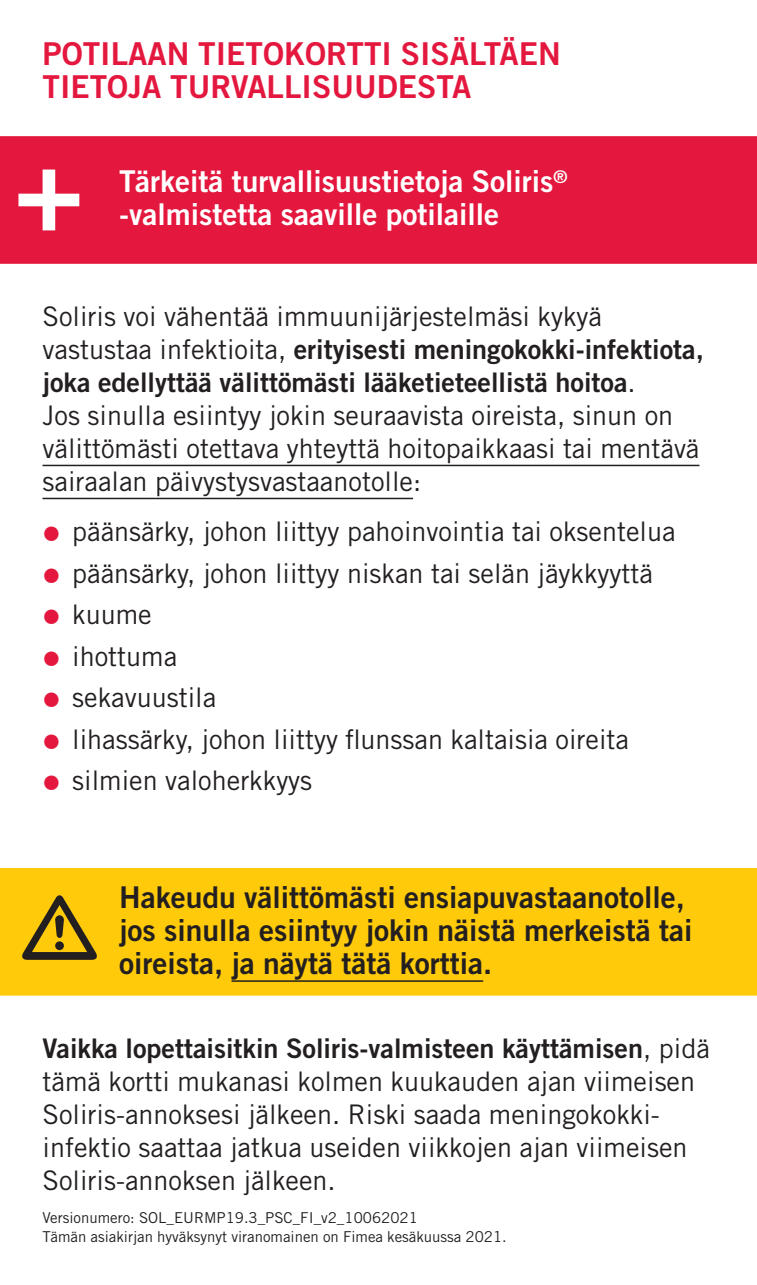
<style>
.page{position:relative;width:757px;height:1285px;background:#fff}
.page>*{position:absolute;margin:0;border:0;box-sizing:border-box;transform-origin:0 0}
.Rubrik{font:31.5px/33px "Trade Gothic LT Std Bd 2";color:#e4183e}
.Fet_stor_text{font:30px/33px "Trade Gothic LT Std Bd 2";color:#231f20}
.Vit_fet_stor_text{font:30px/33px "Trade Gothic LT Std Bd 2";color:#fff}
.Text__spr_k{font:27px/33px "Trade Gothic LT Std";color:#231f20}
.Copyrighttext{font:15px "Trade Gothic LT Std";color:#231f20}
.s1{font-family:"Trade Gothic LT Std Bd 2"}
.s2{color:#e4183e}
</style>
<div class="page">
<hr style="left:43px;top:464px;width:656px;height:2px;background:#231f20">
<hr style="left:43px;top:497px;width:370px;height:2px;background:#231f20">
<div style="left:0;top:136px;width:757px;height:128px;background:#e4183e"></div>
<svg style="left:18px;top:169px;width:61px;height:61px"></svg>
<div style="left:0;top:868px;width:757px;height:127px;background:#feca0a"></div>
<svg style="left:22px;top:895px;width:75px;height:64px;background:#b59111"></svg>
<hr style="left:232px;top:980px;width:251px;height:1px;background:#231f20">
<p class="Rubrik" style="left:43px;top:37px;width:520px">POTILAAN TIETOKORTTI SISÄLTÄEN<br>TIETOJA TURVALLISUUDESTA</p>
<p class="Vit_fet_stor_text" style="left:119px;top:164px;width:450px">Tärkeitä turvallisuustietoja Soliris<sup>® </sup>-valmistetta saaville potilaille</p>
<p class="Text__spr_k" style="left:43px;top:299px;width:561px">Soliris voi vähentää immuunijärjestelmäsi kykyä</p>
<p class="Text__spr_k" style="left:43px;top:332px;width:663px">vastustaa infektioita, <span class="s1">erityisesti meningokokki-infektiota, joka edellyttää välittömästi lääketieteellistä hoitoa</span>.<br>Jos sinulla esiintyy jokin seuraavista oireista, sinun on välittömästi otettava yhteyttä hoitopaikkaasi tai mentävä sairaalan päivystysvastaanotolle:</p>
<p class="Text__spr_k" style="left:43px;top:514px;width:635px"><span class="s2">●</span> päänsärky, johon liittyy pahoinvointia tai oksentelua</p>
<p class="Text__spr_k" style="left:43px;top:556px;width:612px"><span class="s2">●</span> päänsärky, johon liittyy niskan tai selän jäykkyyttä</p>
<p class="Text__spr_k" style="left:43px;top:597px;width:111px"><span class="s2">●</span> kuume</p>
<p class="Text__spr_k" style="left:43px;top:639px;width:136px"><span class="s2">●</span> ihottuma</p>
<p class="Text__spr_k" style="left:43px;top:680px;width:175px"><span class="s2">●</span> sekavuustila</p>
<p class="Text__spr_k" style="left:43px;top:722px;width:588px"><span class="s2">●</span> lihassärky, johon liittyy flunssan kaltaisia oireita</p>
<p class="Text__spr_k" style="left:43px;top:763px;width:271px"><span class="s2">●</span> silmien valoherkkyys</p>
<p class="Fet_stor_text" style="left:119px;top:879px;width:575px">Hakeudu välittömästi ensiapuvastaanotolle, jos sinulla esiintyy jokin näistä merkeistä tai oireista, ja näytä tätä korttia.</p>
<p class="Text__spr_k" style="left:43px;top:1031px;width:669px"><span class="s1">Vaikka lopettaisitkin Soliris-valmisteen käyttämisen</span>, pidä tämä kortti mukanasi kolmen kuukauden ajan viimeisen Soliris-annoksesi jälkeen. Riski saada meningokokki&shy;infektio saattaa jatkua useiden viikkojen ajan viimeisen Soliris-annoksen jälkeen.</p>
<p class="Copyrighttext" style="left:43px;top:1208px;width:377px">Versionumero: SOL_EURMP19.3_PSC_FI_v2_10062021</p>
<p class="Copyrighttext" style="left:43px;top:1227px;width:466px">Tämän asiakirjan hyväksynyt viranomainen on Fimea kesäkuussa 2021.</p>
</div>
